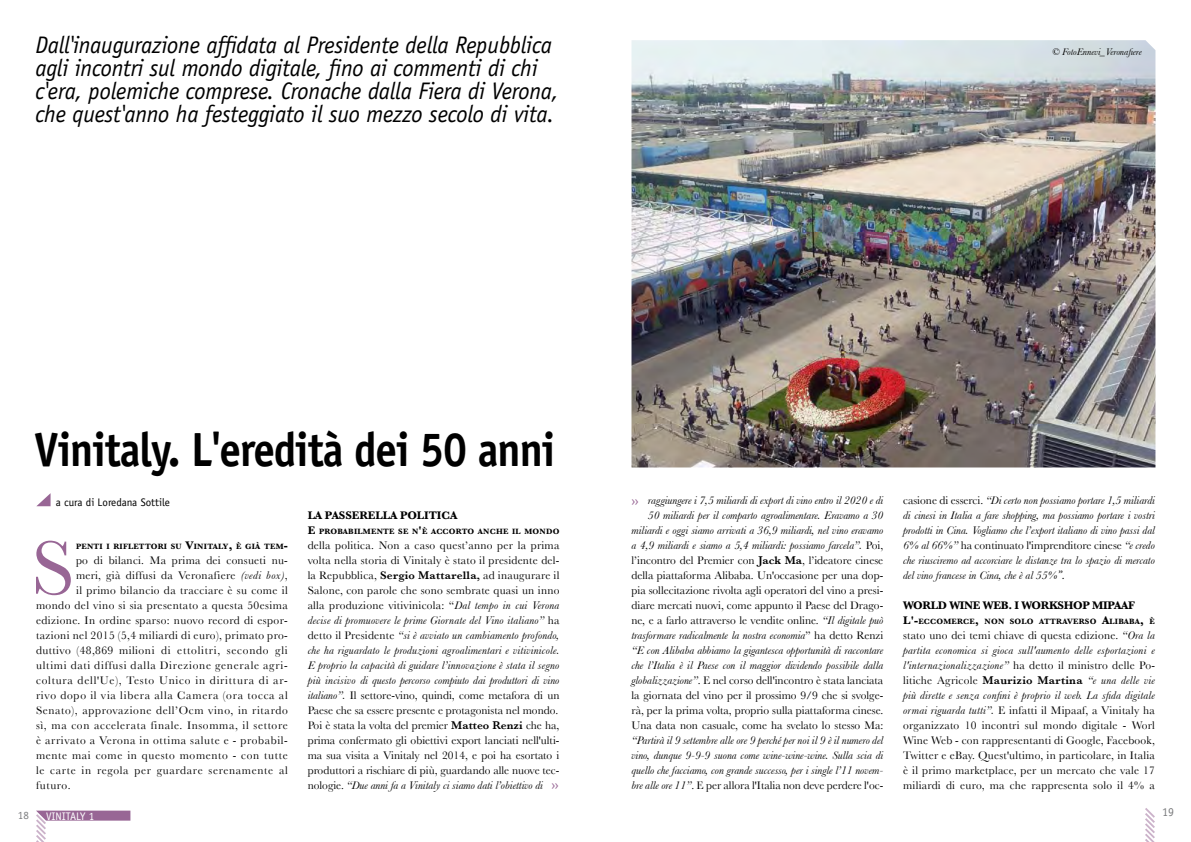
<style>
.page{position:relative;width:1191px;height:842px;background:#fff}
.page>*{position:absolute;margin:0;border:0;box-sizing:border-box;transform-origin:0 0}
.t1{font:79.5px "Baskerville";color:#986695}
.t2{font:700 48px "Officina Sans Std";letter-spacing:-.025em;color:#000;scale:.9 1}
.t3{font:italic 24px/23px "Officina Sans Std";letter-spacing:-.01em;color:#000}
.t4{font:12.5px "Officina Sans Std";color:#986695}
.t5{font:12px "Officina Sans Std";color:#7b7c7e}
.t6{font:11.5px/15px "Baskerville";letter-spacing:.025em;color:#000;text-align:justify}
.t7{font:11.5px/15px "Baskerville";color:#000;text-align:right}
.t8{font:italic 11.5px/15px "Baskerville";color:#000;text-align:justify}
.t9{font:11.5px "Baskerville";letter-spacing:.055em;color:#000}
.t10{font:11.5px "Baskerville";letter-spacing:.065em;color:#000}
.t11{font:700 11.5px "Baskerville";letter-spacing:-.025em;color:#000}
.t12{font:700 11.5px "Baskerville";letter-spacing:-.005em;color:#000}
.t13{font:11px "Officina Sans Std";color:#000}
.t14{font:11px "Officina Sans Std";color:#fff}
.t15{font:11px "Officina Sans Std";color:#7b7c7e}
.t16{font:italic 10px "Baskerville";color:#000}
.t17{font:700 8.1px "Baskerville";letter-spacing:.03em;color:#000}
.s1{font-size:11.5px}
.s2{font-style:italic}
.s3{font-weight:600}
.s4{font-family:"Officina Sans Std";font-size:12.5px;color:#986695}
.s5{font-style:normal}
.s6{font-family:"Minion Pro";font-size:12px}
</style>
<div class="page">
<svg style="left:36px;top:493px;width:15px;height:13px"></svg>
<svg style="left:36px;top:811px;width:94px;height:31px"></svg>
<svg style="left:1145px;top:808px;width:10px;height:34px"></svg>
<img style="left:631px;top:40px;width:524px;height:427px">
<p class="t3" style="left:35px;top:34px;width:525px">Dall'inaugurazione affidata al Presidente della Repubblica agli incontri sul mondo digitale, fino ai commenti di chi c'era, polemiche comprese. Cronache dalla Fiera di Verona, che quest'anno ha festeggiato il suo mezzo secolo di vita.</p>
<p class="t16" style="left:1052px;top:46px;width:91px">© FotoEnnevi_Veronafiere</p>
<h2 class="t2" style="left:35px;top:419px;width:580px">Vinitaly. L'eredità dei 50 anni</h2>
<p class="t13" style="left:56px;top:496px;width:116px">a cura di Loredana Sottile</p>
<h1 class="t1" style="left:31px;top:522px;width:45px">S</h1>
<p class="t17" style="left:76px;top:542px;width:213px">PENTI I RIFLETTORI SU <span class="s1">V</span>INITALY<span class="s1">,</span> È GIÀ TEM<span class="s1">-</span></p>
<p class="t6" style="left:76px;top:553px;width:213px">po di bilanci. Ma prima dei consueti nu-</p>
<p class="t6" style="left:76px;top:568px;width:213px">meri, già diffusi da Veronafiere <span class="s2">(vedi box)</span>,</p>
<p class="t6" style="left:76px;top:583px;width:213px">il primo bilancio da tracciare è su come il</p>
<p class="t6" style="left:36px;top:598px;width:253px">mondo del vino si sia presentato a questa 50esima</p>
<p class="t6" style="left:36px;top:613px;width:253px">edizione. In ordine sparso: nuovo record di espor-</p>
<p class="t6" style="left:36px;top:628px;width:253px">tazioni nel 2015 (5,4 miliardi di euro), primato pro-</p>
<p class="t10" style="left:36px;top:644px;width:253px">duttivo (48,869 milioni di ettolitri, secondo gli</p>
<p class="t10" style="left:36px;top:659px;width:253px">ultimi dati diffusi dalla Direzione generale agri-</p>
<p class="t10" style="left:36px;top:674px;width:253px">coltura dell'Ue), Testo Unico in dirittura di ar-</p>
<p class="t10" style="left:36px;top:689px;width:253px">rivo dopo il via libera alla Camera (ora tocca al</p>
<p class="t9" style="left:36px;top:704px;width:253px">Senato), approvazione dell’Ocm vino, in ritardo</p>
<p class="t9" style="left:36px;top:719px;width:253px">sì, ma con accelerata finale. Insomma, il settore</p>
<p class="t9" style="left:36px;top:734px;width:253px">è arrivato a Verona in ottima salute e - probabil-</p>
<p class="t9" style="left:36px;top:749px;width:253px">mente mai come in questo momento - con tutte</p>
<p class="t9" style="left:36px;top:764px;width:253px">le carte in regola per guardare serenamente al</p>
<p class="t6" style="left:36px;top:778px;width:36px">futuro.</p>
<p class="t12" style="left:308px;top:509px;width:151px">LA PASSERELLA POLITICA</p>
<p class="t17" style="left:308px;top:527px;width:253px"><span class="s1">E</span> PROBABILMENTE SE N<span class="s1">'</span>È ACCORTO ANCHE IL MONDO</p>
<p class="t6" style="left:308px;top:538px;width:253px">della politica. Non a caso quest’anno per la prima volta nella storia di Vinitaly è stato il presidente del&shy;la Repubblica, <span class="s3">Sergio Mattarella,</span> ad inaugurare il Salone, con parole che sono sembrate quasi un inno alla produzione vitivinicola: “<span class="s2">Dal tempo in cui Verona decise di promuovere le prime Giornate del Vino italiano”</span> ha detto il Presidente <span class="s2">“si è avviato un cambiamento profondo, che ha riguardato le produzioni agroalimentari e vitivinicole.<br>E proprio la capacità di guidare l’innovazione è stata il segno più incisivo di questo percorso compiuto dai produttori di vino italiano”.</span> Il settore-vino, quindi, come metafora di un Paese che sa essere presente e protagonista nel mondo.<br>Poi è stata la volta del premier <span class="s3">Matteo Renzi</span> che ha, prima confermato gli obiettivi export lanciati nell'ulti&shy;ma sua visita a Vinitaly nel 2014, e poi ha esortato i produttori a rischiare di più, guardando alle nuove tec&shy;nologie. <span class="s2">“Due anni fa a Vinitaly ci siamo dati l’obiettivo di</span> <span class="s4">››</span></p>
<p class="t7" style="left:631px;top:493px;width:253px"><span class="s2">raggiungere i 7,5 miliardi di export di vino entro il 2020 e di<br>50 miliardi per il comparto agroalimentare. Eravamo a 30 miliardi e oggi siamo arrivati a 36,9 miliardi, nel vino eravamo a 4,9 miliardi e siamo a 5,4 miliardi: possiamo farcela”.</span> Poi, l’incontro del Premier con <span class="s3">Jack Ma</span>, l’ideatore cinese della piattaforma Alibaba. Un'occasione per una dop&shy;pia sollecitazione rivolta agli operatori del vino a presi&shy;diare mercati nuovi, come appunto il Paese del Drago&shy;ne, e a farlo attraverso le vendite online. <span class="s2">“Il digitale può trasformare radicalmente la nostra economia</span>” ha detto Renzi <span class="s2">“E con Alibaba abbiamo la gigantesca opportunità di raccontare che l’Italia è il Paese con il maggior dividendo possibile dalla globalizzazione”</span>. E nel corso dell'incontro è stata lanciata la giornata del vino per il prossimo 9/9 che si svolge&shy;rà, per la prima volta, proprio sulla piattaforma cinese.<br>Una data non casuale, come ha svelato lo stesso Ma:</p>
<p class="t8" style="left:631px;top:733px;width:253px">“Partirà il 9 settembre alle ore 9 perché per noi il 9 è il numero del vino, dunque 9-9-9 suona come wine-wine-wine. Sulla scia di quello che facciamo, con grande successo, per i single l’11 novem&shy;bre alle ore 11”<span class="s5">. E per allora l'Italia non deve perdere l'oc-</span></p>
<p class="t4" style="left:631px;top:493px;width:9px">››</p>
<p class="t8" style="left:903px;top:493px;width:253px"><span class="s5">casione di esserci.</span> “Di certo non possiamo portare 1,5 miliardi di cinesi in Italia a fare shopping, ma possiamo portare i vostri prodotti in Cina. Vogliamo che l’export italiano di vino passi dal 6% al 66%” <span class="s5">ha continuato l'imprenditore cinese</span> “e credo che riusciremo ad accorciare le distanze tra lo spazio di mercato del vino francese in Cina, che è al 55%<span class="s6">”.</span></p>
<p class="t11" style="left:903px;top:599px;width:233px">WORLD WINE WEB. I WORKSHOP MIPAAF</p>
<p class="t17" style="left:903px;top:617px;width:253px"><span class="s1">L'-</span>ECCOMERCE<span class="s1">,</span> NON SOLO ATTRAVERSO <span class="s1">A</span>LIBABA<span class="s1">,</span> È</p>
<p class="t6" style="left:903px;top:628px;width:253px">stato uno dei temi chiave di questa edizione. <span class="s2">“Ora la partita economica si gioca sull'aumento delle esportazioni e l'internazionalizzazione”</span> ha detto il ministro delle Po&shy;litiche Agricole <span class="s3">Maurizio Martina</span> <span class="s2">“e una delle vie più dirette e senza confini è proprio il web. La sfida digitale ormai riguarda tutti”.</span> E infatti il Mipaaf, a Vinitaly ha organizzato 10 incontri sul mondo digitale - Worl Wine Web - con rappresentanti di Google, Facebook, Twitter e eBay. Quest'ultimo, in particolare, in Italia è il primo marketplace, per un mercato che vale 17 miliardi di euro, ma che rappresenta solo il 4% a</p>
<p class="t15" style="left:18px;top:808px;width:12px">18</p>
<p class="t14" style="left:46px;top:809px;width:50px">VINITALY 1</p>
<p class="t5" style="left:1162px;top:805px;width:13px">19</p>
</div>
